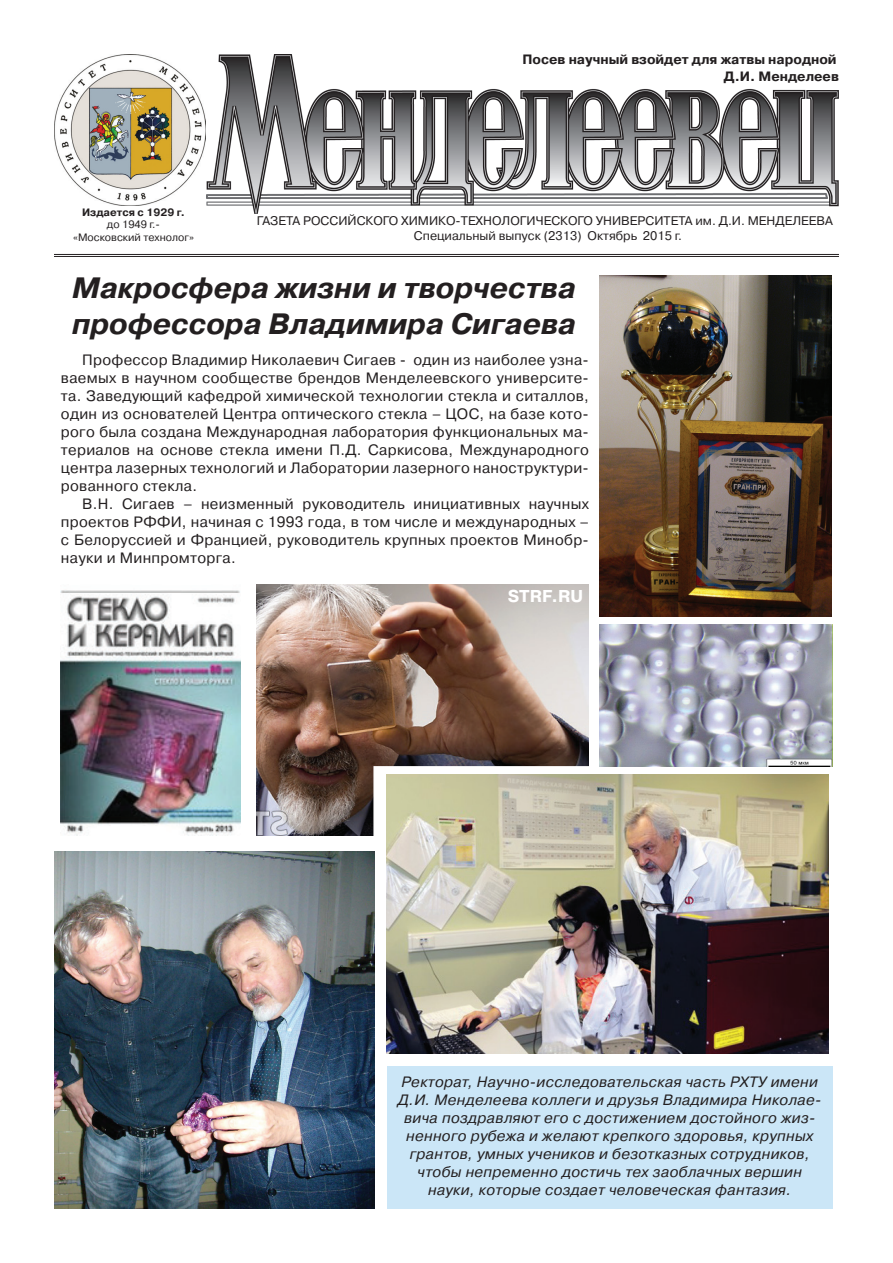
<style>
.page{position:relative;width:893px;height:1263px;background:#fff}
.page>*{position:absolute;margin:0;border:0;box-sizing:border-box;transform-origin:0 0}
.t1{font:italic 700 29.4px/35.2px "Pragmatica C";color:#231f20}
.t2{font:700 17.1px "Pragmatica C";color:#fff}
.t3{font:15px/18px "Pragmatica C";letter-spacing:.02em;color:#231f20;text-align:justify}
.t4{font:italic 15px/18px "Pragmatica C";letter-spacing:.02em;color:#231f20;text-align:center}
.t5{font:700 13.5px/16.2px "Pragmatica C";color:#231f20;text-align:right}
.t6{font:12.45px/15px "Pragmatica C";color:#231f20;text-align:center}
.t7{font:10.65px/12.9px "Pragmatica C";color:#231f20;text-align:center}
.t8{font:700 10.65px "Pragmatica C";color:#231f20}
</style>
<div class="page">
<hr style="left:54px;top:256px;width:785px;height:1px;background:#231f20">
<hr style="left:54px;top:254px;width:785px;height:1px;background:#231f20">
<img style="left:54px;top:54px;width:152px;height:152px">
<img style="left:206px;top:54px;width:633px;height:159px">
<img style="left:257px;top:584px;width:332px;height:252px">
<div style="left:373px;top:766px;width:444px;height:237px;background:#fff;border:2px solid #fff"></div>
<img style="left:387px;top:775px;width:442px;height:279px">
<img style="left:61px;top:590px;width:180px;height:246px">
<img style="left:54px;top:852px;width:320px;height:357px">
<img style="left:600px;top:275px;width:231px;height:341px">
<img style="left:600px;top:625px;width:233px;height:142px">
<div style="left:387px;top:1066px;width:446px;height:143px;background:#cbe6f7"></div>
<p class="t8" style="left:82px;top:206px;width:104px">Издается с 1929 г.</p>
<p class="t7" style="left:73px;top:218px;width:122px">до 1949 г.- «Московский технолог»</p>
<p class="t5" style="left:522px;top:52px;width:318px">Посев научный взойдет для жатвы народной<br>Д.И. Менделеев</p>
<p class="t6" style="left:257px;top:213px;width:577px">ГАЗЕТА РОССИЙСКОГО ХИМИКО-ТЕХНОЛОГИЧЕСКОГО УНИВЕРСИТЕТА им. Д.И. МЕНДЕЛЕЕВА<br>Специальный выпуск (2313) Октябрь 2015 г.</p>
<h1 class="t1" style="left:72px;top:271px;width:506px">Макросфера жизни и творчества профессора Владимира Сигаева</h1>
<p class="t3" style="left:61px;top:350px;width:529px;text-indent:21px">Профессор Владимир Николаевич Сигаев - один из наиболее узна&shy;ваемых в научном сообществе брендов Менделеевского университе&shy;та. Заведующий кафедрой химической технологии стекла и ситаллов, один из основателей Центра оптического стекла – ЦОС, на базе кото&shy;рого была создана Международная лаборатория функциональных ма&shy;териалов на основе стекла имени П.Д. Саркисова, Международного центра лазерных технологий и Лаборатории лазерного наноструктури&shy;рованного стекла.</p>
<p class="t3" style="left:61px;top:494px;width:529px;text-indent:21px">В.Н. Сигаев – неизменный руководитель инициативных научных проектов РФФИ, начиная с 1993 года, в том числе и международных – с Белоруссией и Францией, руководитель крупных проектов Минобр&shy;науки и Минпромторга.</p>
<p class="t2" style="left:508px;top:587px;width:77px">STRF.RU</p>
<p class="t4" style="left:398px;top:1073px;width:425px">Ректорат, Научно-исследовательская часть РХТУ имени Д.И. Менделеева коллеги и друзья Владимира Николае&shy;вича поздравляют его с достижением достойного жиз&shy;ненного рубежа и желают крепкого здоровья, крупных грантов, умных учеников и безотказных сотрудников, чтобы непременно достичь тех заоблачных вершин науки, которые создает человеческая фантазия.</p>
</div>
